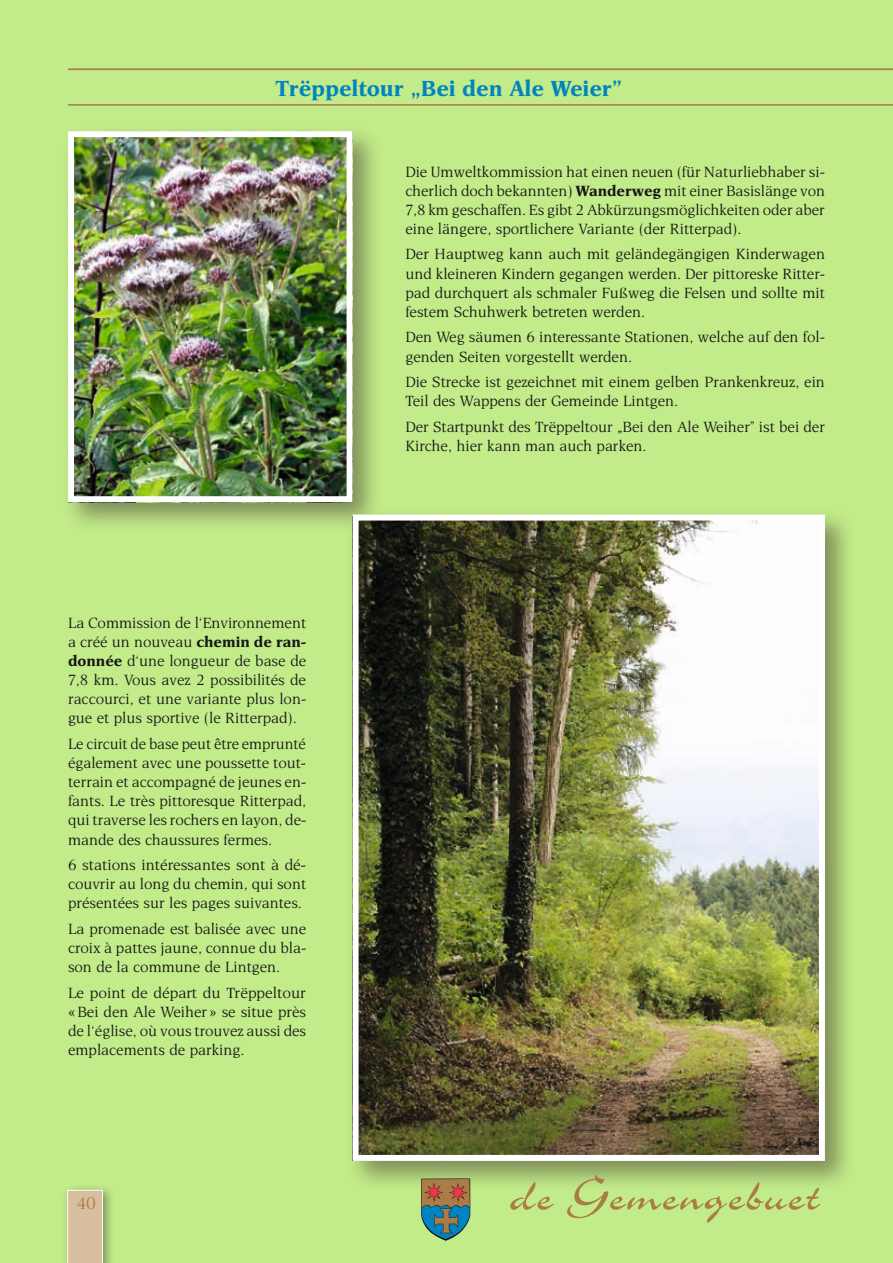
<style>
.page{position:relative;width:893px;height:1263px;background:#c2eb89}
.page>*{position:absolute;margin:0;border:0;box-sizing:border-box;transform-origin:0 0}
.t1{font:54px "Charme Std";color:#ab7d46}
.t2{font:700 23.25px "Esperanto";color:#0083c0}
.t3{font:18px "Esperanto";color:#ab7d46}
.t4{font:15.75px/19.2px "Esperanto";color:#151616;text-align:justify}
.s1{font-weight:700}
</style>
<div class="page">
<div style="left:61px;top:125px;width:322px;height:408px;background:#302121;opacity:.45"></div>
<img style="left:75px;top:138px;width:271px;height:357px">
<div style="left:68px;top:131px;width:285px;height:371px;border:6px solid #fff"></div>
<div style="left:345px;top:508px;width:511px;height:684px;background:#302121;opacity:.45"></div>
<img style="left:360px;top:521px;width:458px;height:633px">
<div style="left:353px;top:514px;width:472px;height:647px;border:6px solid #fff"></div>
<hr style="left:68px;top:68px;width:825px;height:2px;background:#ab7d46">
<hr style="left:68px;top:104px;width:825px;height:2px;background:#ab7d46">
<svg style="left:421px;top:1178px;width:49px;height:63px;background:#717f6d"></svg>
<div style="left:61px;top:1184px;width:54px;height:79px;background:#151616;opacity:.45"></div>
<svg style="left:67px;top:1189px;width:36px;height:74px;background:#d9c2a4"></svg>
<h2 class="t2" style="left:275px;top:75px;width:348px">Trëppeltour „Bei den Ale Weier”</h2>
<p class="t4" style="left:68px;top:613px;width:240px">La Commission de l‘Environnement a créé un nouveau <span class="s1">chemin de ran&shy;donnée</span> d‘une longueur de base de 7,8 km. Vous avez 2 possibilités de raccourci, et une variante plus lon&shy;gue et plus sportive (le Ritterpad).</p>
<p class="t4" style="left:68px;top:734px;width:240px">Le circuit de base peut être emprunté également avec une poussette tout&shy;terrain et accompagné de jeunes en&shy;fants. Le très pittoresque Ritterpad, qui traverse les rochers en layon, de&shy;mande des chaussures fermes.</p>
<p class="t4" style="left:68px;top:855px;width:240px">6 stations intéressantes sont à dé&shy;couvrir au long du chemin, qui sont présentées sur les pages suivantes.</p>
<p class="t4" style="left:68px;top:919px;width:240px">La promenade est balisée avec une croix à pattes jaune, connue du bla&shy;son de la commune de Lintgen.</p>
<p class="t4" style="left:68px;top:983px;width:240px">Le point de départ du Trëppeltour «Bei den Ale Weiher » se situe près de l‘église, où vous trouvez aussi des emplacements de parking.</p>
<p class="t3" style="left:77px;top:1194px;width:21px">40</p>
<p class="t4" style="left:405px;top:162px;width:421px">Die Umweltkommission hat einen neuen (für Naturliebhaber si&shy;cherlich doch bekannten) <span class="s1">Wanderweg</span> mit einer Basislänge von 7,8 km geschaffen. Es gibt 2 Abkürzungsmöglichkeiten oder aber eine längere, sportlichere Variante (der Ritterpad).</p>
<p class="t4" style="left:405px;top:245px;width:421px">Der Hauptweg kann auch mit geländegängigen Kinderwagen und kleineren Kindern gegangen werden. Der pittoreske Ritter&shy;pad durchquert als schmaler Fußweg die Felsen und sollte mit festem Schuhwerk betreten werden.</p>
<p class="t4" style="left:405px;top:327px;width:421px">Den Weg säumen 6 interessante Stationen, welche auf den fol&shy;genden Seiten vorgestellt werden.</p>
<p class="t4" style="left:405px;top:372px;width:421px">Die Strecke ist gezeichnet mit einem gelben Prankenkreuz, ein<br>Teil des Wappens der Gemeinde Lintgen.</p>
<p class="t4" style="left:405px;top:417px;width:421px">Der Startpunkt des Trëppeltour „Bei den Ale Weiher” ist bei der<br>Kirche, hier kann man auch parken.</p>
<h1 class="t1" style="left:509px;top:1169px;width:313px">de Gemengebuet</h1>
</div>
